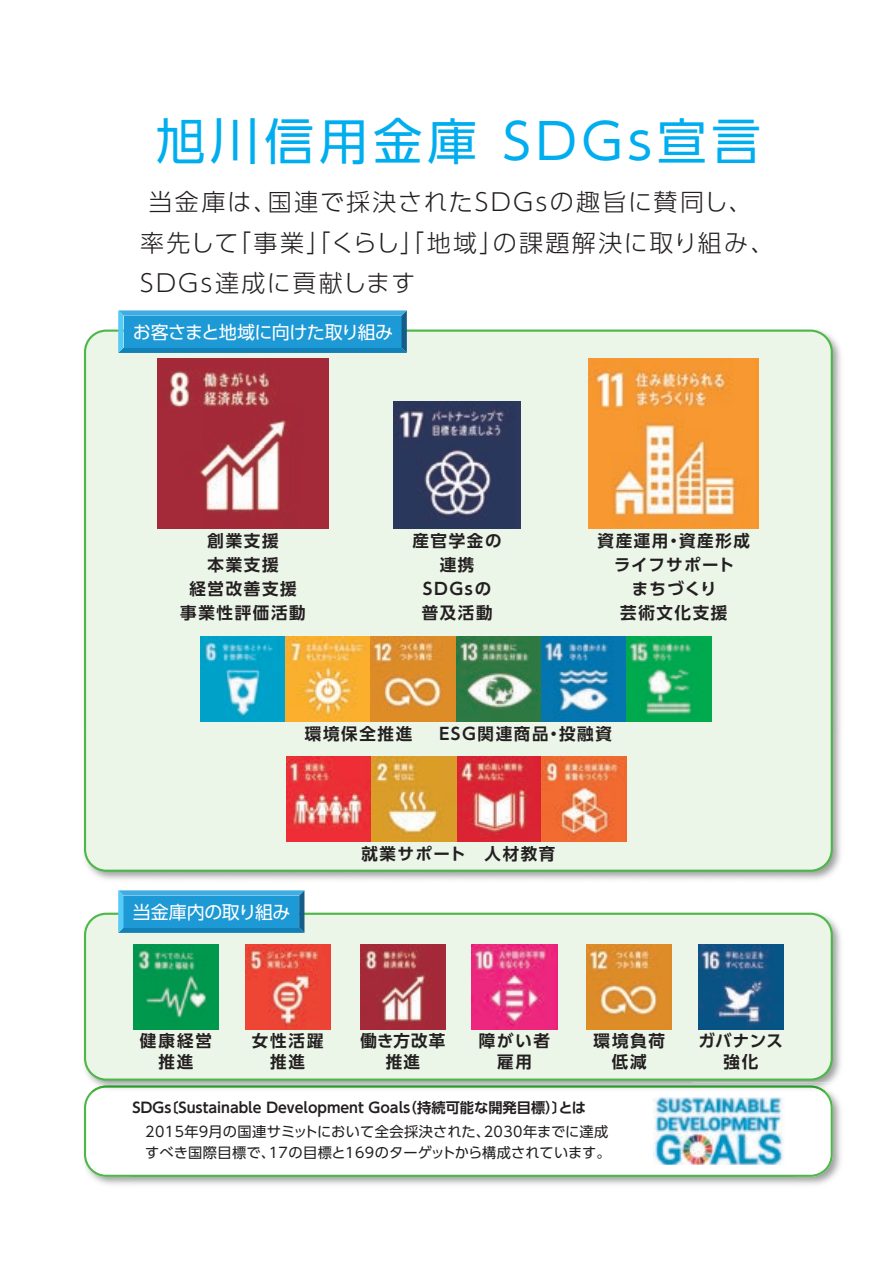
<style>
.page{position:relative;width:893px;height:1263px;background:#fff}
.page>*{position:absolute;margin:0;border:0;box-sizing:border-box;transform-origin:0 0}
.t1{font:49.5px "UD Shin Go Pr 6 N";letter-spacing:.1em;color:#00aeef}
.t2{font:300 24px/40.5px "UD Shin Go Pr 6 N";letter-spacing:.08em;color:#231f20}
.t3{font:18px "UD Shin Go Pr 6 N";letter-spacing:-.035em;color:#fff}
.t4{font:700 16.5px/24px "UD Shin Go Pr 6 N De";letter-spacing:.1em;color:#231f20;text-align:center}
.t5{font:14.25px/21px "UD Shin Go Pr 6 N";letter-spacing:.015em;color:#231f20}
.t6{font:700 14.25px "UD Shin Go Pr 6 N De";color:#231f20}
</style>
<div class="page">
<img style="left:83px;top:329px;width:758px;height:551px">
<div style="left:85px;top:331px;width:747px;height:540px;background:#ebf5e8;border-radius:21px"></div>
<img style="left:794px;top:1095px;width:47px;height:90px">
<svg style="left:84px;top:1092px;width:749px;height:85px"></svg>
<img style="left:84px;top:910px;width:607px;height:172px">
<img style="left:691px;top:912px;width:150px;height:170px">
<img style="left:91px;top:1085px;width:735px;height:7px">
<div style="left:85px;top:914px;width:747px;height:165px;background:#ebf5e8;border-radius:21px"></div>
<div style="left:84px;top:913px;width:749px;height:168px;border:2px solid #4cb848;border-radius:21px"></div>
<svg style="left:118px;top:310px;width:289px;height:43px;background:#249ad3"></svg>
<img style="left:133px;top:944px;width:85px;height:85px">
<img style="left:360px;top:944px;width:85px;height:85px">
<img style="left:587px;top:944px;width:85px;height:85px">
<img style="left:245px;top:944px;width:85px;height:85px">
<img style="left:472px;top:944px;width:85px;height:85px">
<img style="left:698px;top:944px;width:85px;height:85px">
<img style="left:158px;top:358px;width:170px;height:171px">
<img style="left:589px;top:358px;width:170px;height:171px">
<img style="left:394px;top:401px;width:126px;height:127px">
<img style="left:201px;top:636px;width:510px;height:85px">
<img style="left:287px;top:756px;width:339px;height:85px">
<img style="left:653px;top:1098px;width:131px;height:66px">
<svg style="left:118px;top:890px;width:186px;height:43px;background:#259ad3"></svg>
<h1 class="t1" style="left:156px;top:101px;width:607px">旭川信用金庫 ＳＤＧｓ宣言</h1>
<h2 class="t2" style="left:140px;top:181px;width:636px;text-indent:8px">当金庫は、国連で採決されたＳＤＧｓの趣旨に賛同し、率先して「事業」「くらし」「地域」の課題解決に取り組み、<br>SDGs達成に貢献します</h2>
<p class="t3" style="left:133px;top:318px;width:262px">お客さまと地域に向けた取り組み</p>
<p class="t4" style="left:180px;top:528px;width:127px">創業支援<br>本業支援<br>経営改善支援事業性評価活動</p>
<p class="t4" style="left:412px;top:528px;width:91px">産官学金の連携<br>ＳＤＧｓの普及活動</p>
<p class="t4" style="left:597px;top:528px;width:154px">資産運用・資産形成ライフサポート<br>まちづくり<br>芸術文化支援</p>
<p class="t4" style="left:305px;top:721px;width:308px">環境保全推進　 ＥＳＧ関連商品・投融資</p>
<p class="t3" style="left:133px;top:898px;width:159px">当金庫内の取り組み</p>
<p class="t4" style="left:361px;top:842px;width:196px">就業サポート　人材教育</p>
<p class="t4" style="left:140px;top:1029px;width:73px;line-height:21px">健康経営推進</p>
<p class="t4" style="left:252px;top:1029px;width:73px;line-height:21px">女性活躍推進</p>
<p class="t4" style="left:360px;top:1029px;width:86px;line-height:21px">働き方改革推進</p>
<p class="t4" style="left:479px;top:1029px;width:73px;line-height:21px">障がい者雇用</p>
<p class="t4" style="left:593px;top:1029px;width:73px;line-height:21px">環境負荷低減</p>
<p class="t4" style="left:698px;top:1029px;width:86px;line-height:21px">ガバナンス強化</p>
<p class="t6" style="left:130px;top:1095px;width:458px">ＳＤＧｓ〔Sustainable Development Goals（持続可能な開発目標）〕とは</p>
<p class="t5" style="left:145px;top:1120px;width:467px">2015年９月の国連サミットにおいて全会採決された、2030年までに達成すべき国際目標で、17の目標と169のターゲットから構成されています。</p>
</div>
